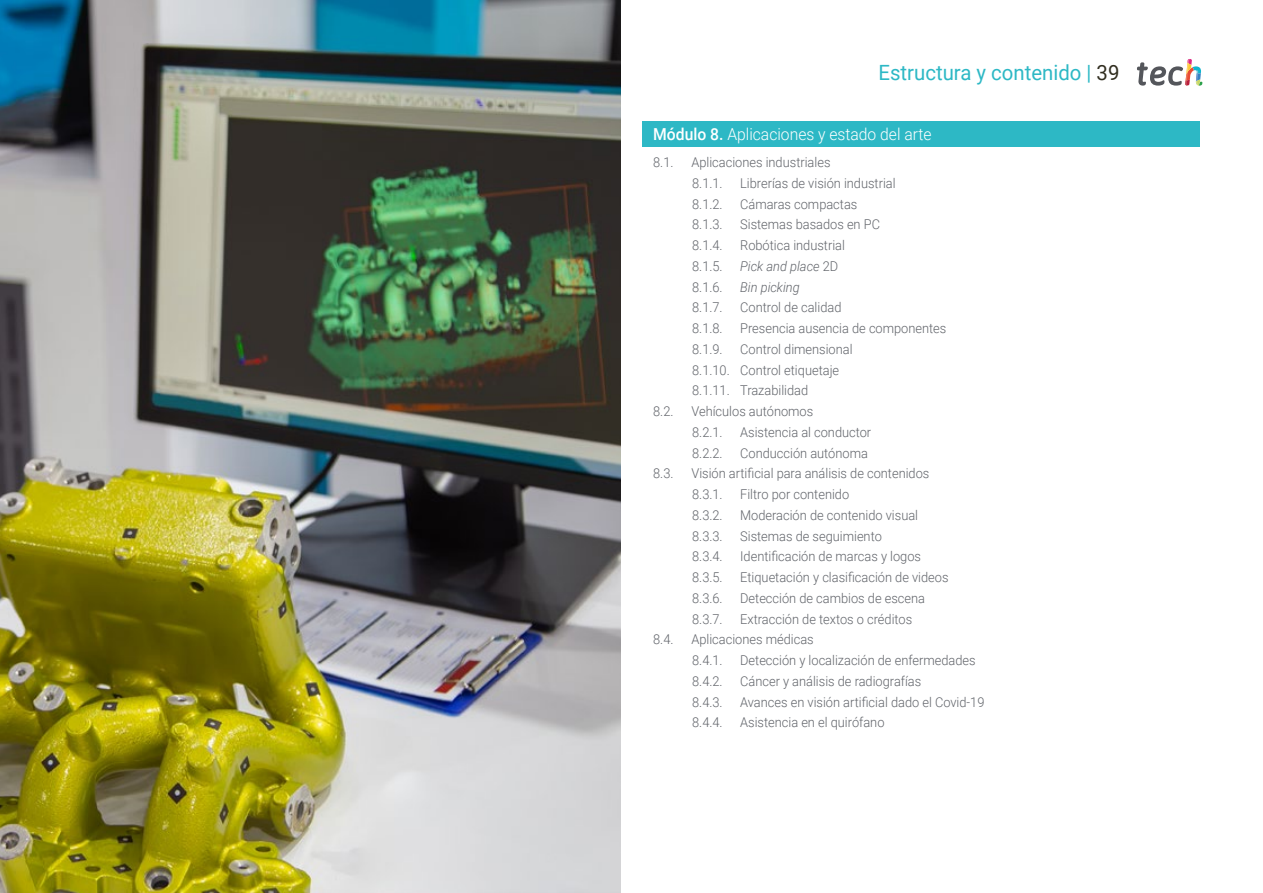
<style>
.page{position:relative;width:1263px;height:893px;background:#fff}
.page>*{position:absolute;margin:0;border:0;box-sizing:border-box;transform-origin:0 0}
.t1{font:21px "Roboto";color:#2db8c5}
.t2{font:300 16.5px "Roboto";color:#fff;scale:.95 1}
.t3{font:300 13.5px/20.7px "Roboto";color:#61646a;scale:.95 1}
.t4{font:italic 300 13.5px "Roboto";color:#61646a;scale:.95 1}
.s1{color:#312e20}
.s2{font-weight:500}
.s3{font-style:normal}
</style>
<div class="page">
<div style="left:642px;top:121px;width:557px;height:25px;background:#2db8c5"></div>
<svg style="left:1137px;top:59px;width:65px;height:27px"></svg>
<img style="left:0;top:0;width:621px;height:893px">
<h1 class="t1" style="left:878px;top:57px;width:242px">Estructura y contenido | <span class="s1">39</span></h1>
<p class="t2" style="left:653px;top:123px;width:294px"><span class="s2">Módulo 8.</span> Aplicaciones y estado del arte</p>
<p class="t3" style="left:653px;top:151px;width:23px">8.1.</p>
<p class="t3" style="left:691px;top:151px;width:148px">Aplicaciones industriales<br>8.1.1.</p>
<p class="t3" style="left:740px;top:172px;width:165px">Librerías de visión industrial</p>
<p class="t3" style="left:692px;top:193px;width:34px">8.1.2.</p>
<p class="t3" style="left:740px;top:193px;width:125px">Cámaras compactas</p>
<p class="t3" style="left:692px;top:214px;width:34px">8.1.3.</p>
<p class="t3" style="left:740px;top:214px;width:149px">Sistemas basados en PC</p>
<p class="t3" style="left:692px;top:234px;width:34px">8.1.4.</p>
<p class="t3" style="left:740px;top:234px;width:112px">Robótica industrial</p>
<p class="t3" style="left:692px;top:255px;width:34px">8.1.5.</p>
<p class="t4" style="left:740px;top:257px;width:105px">Pick and place <span class="s3">2D</span></p>
<p class="t3" style="left:692px;top:276px;width:34px">8.1.6.</p>
<p class="t4" style="left:740px;top:277px;width:64px">Bin picking</p>
<p class="t3" style="left:692px;top:297px;width:34px">8.1.7.</p>
<p class="t3" style="left:740px;top:297px;width:108px">Control de calidad</p>
<p class="t3" style="left:692px;top:317px;width:34px">8.1.8.</p>
<p class="t3" style="left:740px;top:317px;width:219px">Presencia ausencia de componentes</p>
<p class="t3" style="left:692px;top:338px;width:34px">8.1.9.</p>
<p class="t3" style="left:692px;top:338px;width:170px;text-indent:48px">Control dimensional<br>8.1.10. Control etiquetaje<br>8.1.11. Trazabilidad</p>
<p class="t3" style="left:653px;top:400px;width:23px">8.2.</p>
<p class="t3" style="left:691px;top:400px;width:130px">Vehículos autónomos<br>8.2.1.</p>
<p class="t3" style="left:740px;top:421px;width:139px">Asistencia al conductor</p>
<p class="t3" style="left:692px;top:442px;width:34px">8.2.2.</p>
<p class="t3" style="left:740px;top:442px;width:136px">Conducción autónoma</p>
<p class="t3" style="left:653px;top:463px;width:23px">8.3.</p>
<p class="t3" style="left:691px;top:463px;width:252px">Visión artificial para análisis de contenidos<br>8.3.1.</p>
<p class="t3" style="left:740px;top:483px;width:116px">Filtro por contenido</p>
<p class="t3" style="left:692px;top:504px;width:34px">8.3.2.</p>
<p class="t3" style="left:740px;top:504px;width:189px">Moderación de contenido visual</p>
<p class="t3" style="left:692px;top:525px;width:34px">8.3.3.</p>
<p class="t3" style="left:740px;top:525px;width:151px">Sistemas de seguimiento</p>
<p class="t3" style="left:692px;top:546px;width:34px">8.3.4.</p>
<p class="t3" style="left:740px;top:546px;width:192px">Identificación de marcas y logos</p>
<p class="t3" style="left:692px;top:566px;width:34px">8.3.5.</p>
<p class="t3" style="left:740px;top:566px;width:221px">Etiquetación y clasificación de videos</p>
<p class="t3" style="left:692px;top:587px;width:34px">8.3.6.</p>
<p class="t3" style="left:740px;top:587px;width:196px">Detección de cambios de escena</p>
<p class="t3" style="left:692px;top:608px;width:34px">8.3.7.</p>
<p class="t3" style="left:740px;top:608px;width:183px">Extracción de textos o créditos</p>
<p class="t3" style="left:653px;top:629px;width:23px">8.4.</p>
<p class="t3" style="left:691px;top:629px;width:130px">Aplicaciones médicas<br>8.4.1.</p>
<p class="t3" style="left:740px;top:649px;width:249px">Detección y localización de enfermedades</p>
<p class="t3" style="left:692px;top:670px;width:34px">8.4.2.</p>
<p class="t3" style="left:740px;top:670px;width:192px">Cáncer y análisis de radiografías</p>
<p class="t3" style="left:692px;top:691px;width:34px">8.4.3.</p>
<p class="t3" style="left:740px;top:691px;width:259px">Avances en visión artificial dado el Covid-19</p>
<p class="t3" style="left:692px;top:712px;width:34px">8.4.4.</p>
<p class="t3" style="left:740px;top:712px;width:153px">Asistencia en el quirófano</p>
</div>
